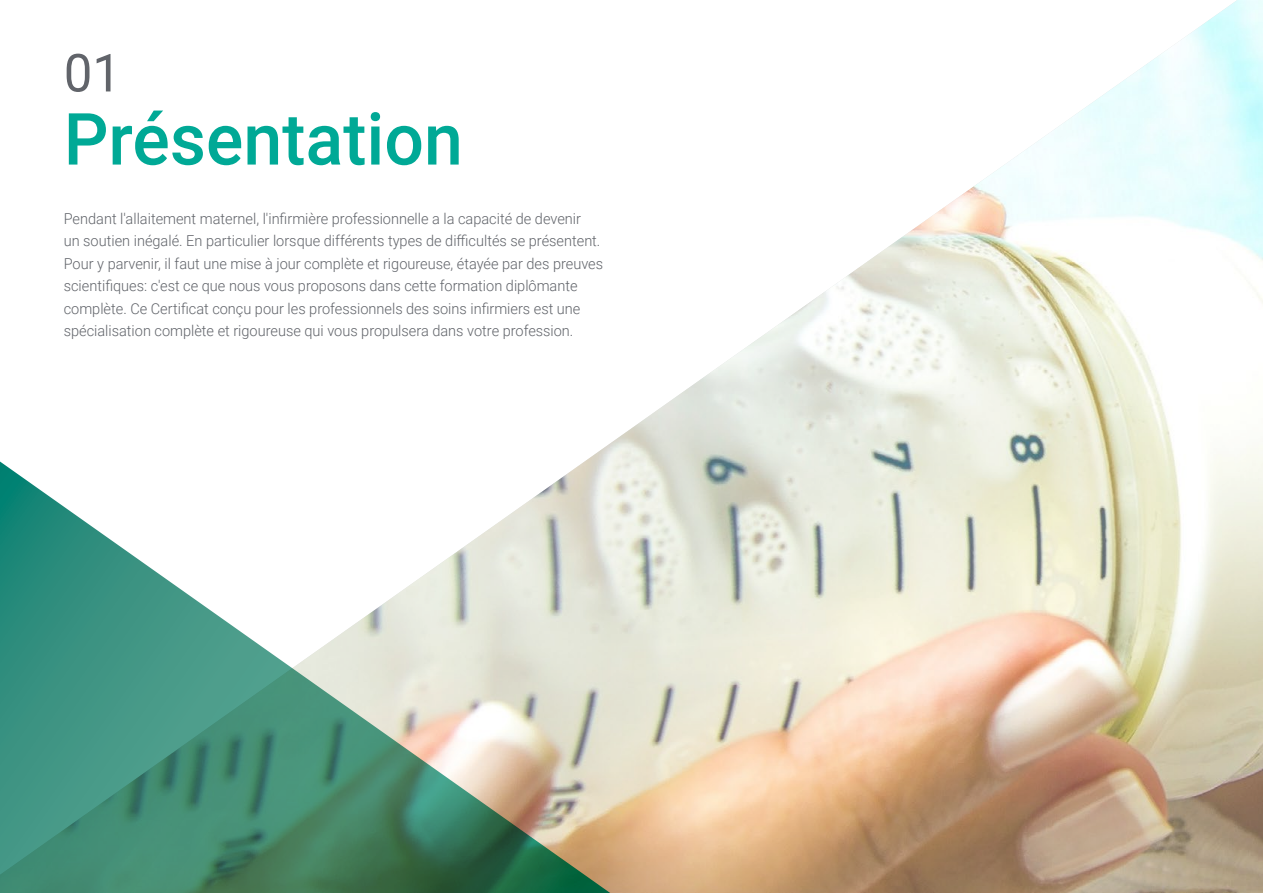
<style>
.page{position:relative;width:1263px;height:893px;background:#fff}
.page>*{position:absolute;margin:0;border:0;box-sizing:border-box;transform-origin:0 0}
.t1{font:500 72px "Roboto";color:#00a996}
.t2{font:52.5px "Roboto";color:#61646a}
.t3{font:300 15px/22.5px "Roboto";color:#61646a}
</style>
<div class="page">
<img style="left:607px;top:0;width:656px;height:893px">
<svg style="left:0;top:446px;width:640px;height:447px"></svg>
<h2 class="t2" style="left:64px;top:36px;width:59px">01</h2>
<h1 class="t1" style="left:64px;top:89px;width:401px">Présentation</h1>
<p class="t3" style="left:64px;top:207px;width:541px">Pendant l'allaitement maternel, l'infirmière professionnelle a la capacité de devenir<br>un soutien inégalé. En particulier lorsque différents types de difficultés se présentent.<br>Pour y parvenir, il faut une mise à jour complète et rigoureuse, étayée par des preuves scientifiques: c'est ce que nous vous proposons dans cette formation diplômante complète. Ce Certificat conçu pour les professionnels des soins infirmiers est une spécialisation complète et rigoureuse qui vous propulsera dans votre profession.</p>
</div>
